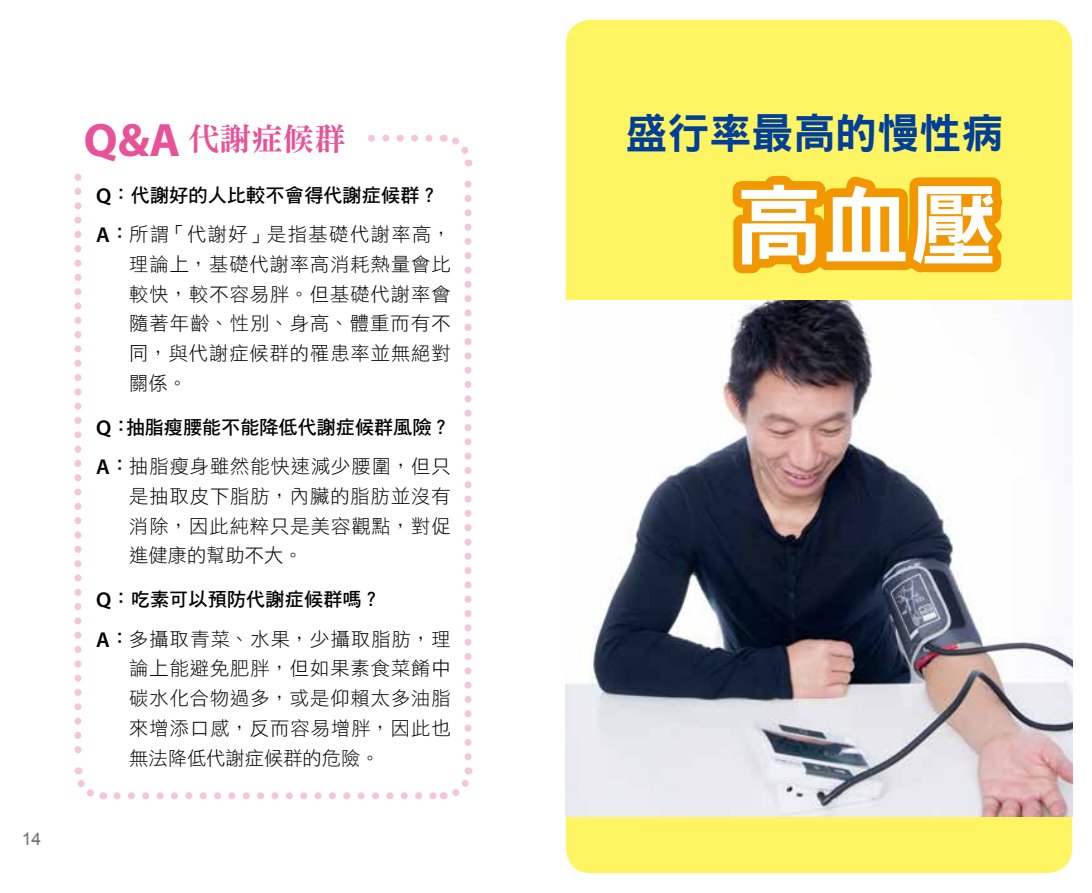
<style>
.page{position:relative;width:1092px;height:893px;background:#fff}
.page>*{position:absolute;margin:0;border:0;box-sizing:border-box;transform-origin:0 0}
.t1{font:87.5px "DF Hei Std W9";color:#fff}
.t2{font:42px "DF Hei Std W9";color:#003f98}
.t3{font:31.5px "DF Ming Std W9";color:#e85298}
.t4{font:19.25px/29.8px "DF Hei Std W3";letter-spacing:.05em;color:#000;text-align:justify}
.t5{font:19.25px "DF Hei Std W7";color:#000}
.t6{font:17.5px "Arial";color:#727171}
.s1{font-family:"Myriad Pro";font-weight:700;font-size:47.07px}
.s2{font-family:"Myriad Pro";font-weight:600;font-size:21.53px}
.s3{font-family:"DF Hei Std W7"}
</style>
<div class="page">
<div style="left:566px;top:20px;width:505px;height:853px;background:#fff462;border-radius:25px"></div>
<img style="left:566px;top:300px;width:505px;height:516px">
<svg style="left:732px;top:176px;width:271px;height:98px;background:#f4a10b"></svg>
<svg style="left:117px;top:792px;width:319px;height:7px"></svg>
<svg style="left:368px;top:135px;width:61px;height:7px"></svg>
<svg style="left:74px;top:177px;width:31px;height:623px"></svg>
<svg style="left:443px;top:767px;width:30px;height:33px"></svg>
<svg style="left:441px;top:134px;width:32px;height:623px"></svg>
<p class="t6" style="left:22px;top:827px;width:21px">14</p>
<h3 class="t3" style="left:84px;top:122px;width:263px"><span class="s1">Q&amp;A</span> 代謝症候群</h3>
<p class="t5" style="left:96px;top:185px;width:344px"><span class="s2">Q</span> ：代謝好的人比較不會得代謝症候群？</p>
<p class="t4" style="left:129px;top:219px;width:323px;text-indent:-33px"><span class="s2">A</span> <span class="s3">：</span>所謂「代謝好」是指基礎代謝率高，理論上，基礎代謝率高消耗熱量會比較快，較不容易胖。但基礎代謝率會隨著年齡、性別、身高、體重而有不同，與代謝症候群的罹患率並無絕對關係。</p>
<p class="t5" style="left:96px;top:417px;width:356px"><span class="s2">Q</span> ：抽脂瘦腰能不能降低代謝症候群風險？</p>
<p class="t4" style="left:129px;top:451px;width:323px;text-indent:-33px"><span class="s2">A</span> <span class="s3">：</span>抽脂瘦身雖然能快速減少腰圍，但只是抽取皮下脂肪，內臟的脂肪並沒有消除，因此純粹只是美容觀點，對促進健康的幫助不大。</p>
<p class="t5" style="left:96px;top:589px;width:286px"><span class="s2">Q</span> ：吃素可以預防代謝症候群嗎？</p>
<p class="t4" style="left:129px;top:623px;width:323px;text-indent:-33px"><span class="s2">A</span> <span class="s3">：</span>多攝取青菜、水果，少攝取脂肪，理論上能避免肥胖，但如果素食菜餚中碳水化合物過多，或是仰賴太多油脂來增添口感，反而容易增胖，因此也無法降低代謝症候群的危險。</p>
<h2 class="t2" style="left:625px;top:110px;width:379px">盛行率最高的慢性病</h2>
<h1 class="t1" style="left:734px;top:178px;width:264px">高血壓</h1>
</div>
